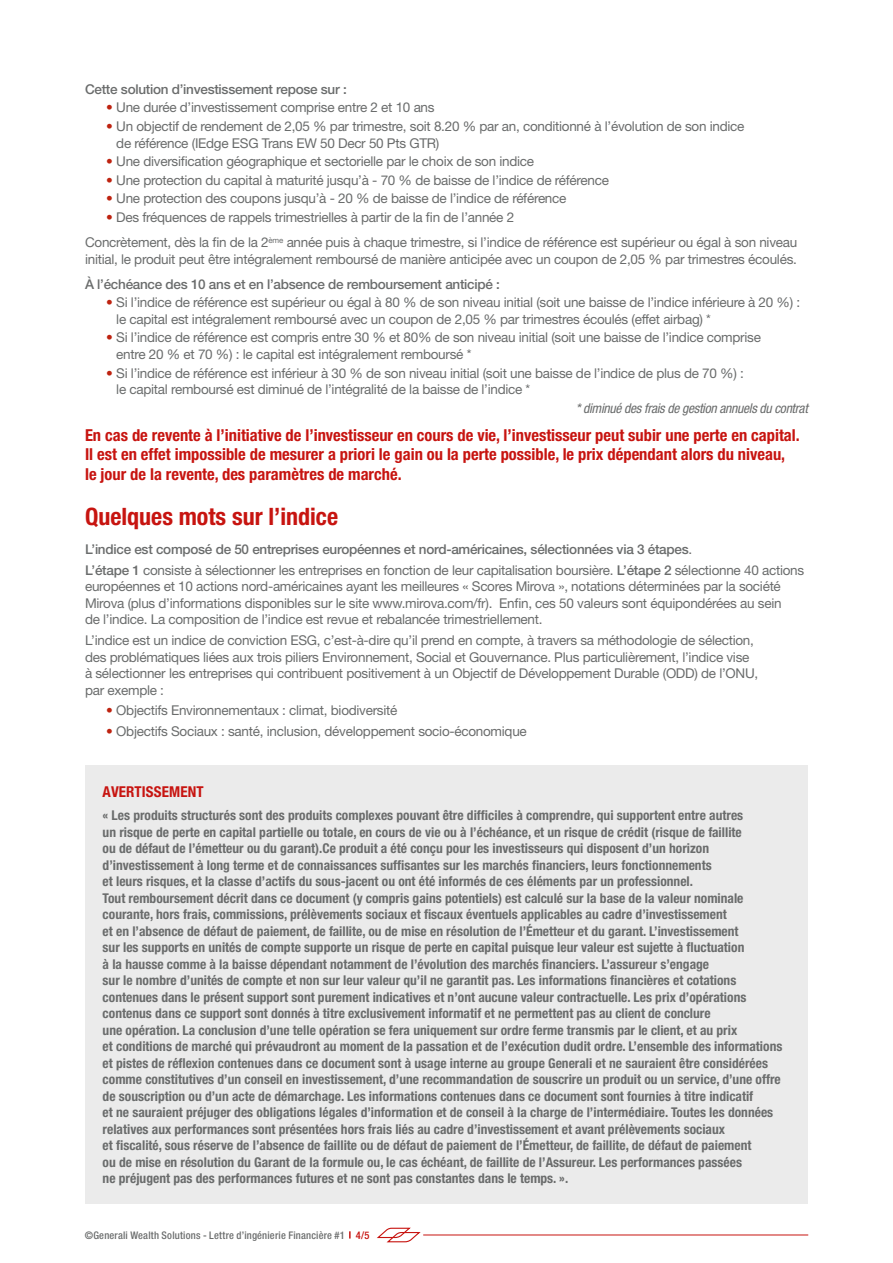
<style>
.page{position:relative;width:893px;height:1263px;background:#fff}
.page>*{position:absolute;margin:0;border:0;box-sizing:border-box;transform-origin:0 0}
.t1{font:700 condensed 24px "Helvetica Neue LT Std";color:#c71410}
.t2{font:700 condensed 16.5px/19.5px "Helvetica Neue LT Std";color:#c71410}
.t3{font:700 condensed 15px "Helvetica Neue LT Std";letter-spacing:.01em;color:#c71410}
.t4{font:700 condensed 13.5px/16.5px "Helvetica Neue LT Std";color:#6a6c6c}
.t5{font:13.5px/16.5px "Helvetica Neue LT Std";letter-spacing:-.02em;color:#6a6c6c}
.t6{font:500 13.5px/20.7px "Helvetica Neue LT Std";letter-spacing:-.02em;color:#6a6c6c}
.t7{font:italic condensed 13.5px "Helvetica Neue LT Std";letter-spacing:-.02em;color:#6a6c6c}
.t8{font:500 condensed 10.5px "Helvetica Neue LT Std";letter-spacing:.015em;color:#6a6c6c}
.s1{font-weight:500;color:#be2310}
.s2{font-weight:400}
.s3{color:#be2310}
.s4{color:#c71410}
</style>
<div class="page">
<hr style="left:423px;top:1234px;width:385px;height:1px;background:#c71410">
<svg style="left:377px;top:1227px;width:44px;height:16px"></svg>
<svg style="left:349px;top:1231px;width:2px;height:7px"></svg>
<div style="left:85px;top:765px;width:723px;height:438px;background:#ebebeb"></div>
<p class="t6" style="left:85px;top:78px;width:263px">Cette solution d’investissement repose sur :</p>
<p class="t5" style="left:106px;top:99px;width:330px"><span class="s1">•</span> Une durée d’investissement comprise entre 2 et 10 ans</p>
<p class="t5" style="left:116px;top:118px;width:630px;text-indent:-10px"><span class="s1">•</span> Un objectif de rendement de 2,05 % par trimestre, soit 8.20 % par an, conditionné à l’évolution de son indice de référence (IEdge ESG Trans EW 50 Decr 50 Pts GTR)</p>
<p class="t5" style="left:106px;top:153px;width:429px"><span class="s1">•</span> Une diversification géographique et sectorielle par le choix de son indice</p>
<p class="t5" style="left:106px;top:172px;width:504px"><span class="s1">•</span> Une protection du capital à maturité jusqu’à - 70 % de baisse de l’indice de référence</p>
<p class="t5" style="left:106px;top:190px;width:462px"><span class="s1">•</span> Une protection des coupons jusqu’à - 20 % de baisse de l’indice de référence</p>
<p class="t5" style="left:85px;top:205px;width:714px;line-height:25px;text-indent:21px"><span class="s1">•</span> Des fréquences de rappels trimestrielles à partir de la fin de l’année 2<br>Concrètement, dès la fin de la 2<sup>ème</sup> année puis à chaque trimestre, si l’indice de référence est supérieur ou égal à son niveau</p>
<p class="t5" style="left:85px;top:250px;width:713px">initial, le produit peut être intégralement remboursé de manière anticipée avec un coupon de 2,05 % par trimestres écoulés.</p>
<p class="t6" style="left:85px;top:273px;width:416px">À l’échéance des 10 ans et en l’absence de remboursement anticipé :</p>
<p class="t5" style="left:116px;top:294px;width:685px;text-indent:-10px"><span class="s1">•</span> Si l’indice de référence est supérieur ou égal à 80 % de son niveau initial (soit une baisse de l’indice inférieure à 20 %) : le capital est intégralement remboursé avec un coupon de 2,05 % par trimestres écoulés (effet airbag) *</p>
<p class="t5" style="left:116px;top:329px;width:646px;text-indent:-10px"><span class="s1">•</span> Si l’indice de référence est compris entre 30 % et 80% de son niveau initial (soit une baisse de l’indice comprise entre 20 % et 70 %) : le capital est intégralement remboursé *</p>
<p class="t5" style="left:116px;top:364px;width:629px;text-indent:-10px"><span class="s1">•</span> Si l’indice de référence est inférieur à 30 % de son niveau initial (soit une baisse de l’indice de plus de 70 %) : le capital remboursé est diminué de l’intégralité de la baisse de l’indice *</p>
<p class="t7" style="left:576px;top:400px;width:234px">* diminué des frais de gestion annuels du contrat</p>
<p class="t2" style="left:85px;top:425px;width:716px">En cas de revente à l’initiative de l’investisseur en cours de vie, l’investisseur peut subir une perte en capital.<br>Il est en effet impossible de mesurer a priori le gain ou la perte possible, le prix dépendant alors du niveau, le jour de la revente, des paramètres de marché.</p>
<h1 class="t1" style="left:85px;top:502px;width:255px">Quelques mots sur l’indice</h1>
<p class="t6" style="left:85px;top:539px;width:721px">L’indice est composé de 50 entreprises européennes et nord-américaines, sélectionnées via 3 étapes<span class="s2">.<br></span>L’étape 1 <span class="s2">consiste à sélectionner les entreprises en fonction de leur capitalisation boursière.</span> L’étape 2 <span class="s2">sélectionne 40 actions</span></p>
<p class="t5" style="left:85px;top:578px;width:698px;text-align:justify">européennes et 10 actions nord-américaines ayant les meilleures « Scores Mirova », notations déterminées par la société Mirova (plus d’informations disponibles sur le site www.mirova.com/fr). Enfin, ces 50 valeurs sont équipondérées au sein de l’indice. La composition de l’indice est revue et rebalancée trimestriellement.</p>
<p class="t5" style="left:85px;top:632px;width:675px">L’indice est un indice de conviction ESG, c’est-à-dire qu’il prend en compte, à travers sa méthodologie de sélection, des problématiques liées aux trois piliers Environnement, Social et Gouvernance. Plus particulièrement, l’indice vise à sélectionner les entreprises qui contribuent positivement à un Objectif de Développement Durable (ODD) de l’ONU, par exemple :</p>
<p class="t5" style="left:106px;top:702px;width:293px"><span class="s3">•</span> Objectifs Environnementaux : climat, biodiversité</p>
<p class="t5" style="left:106px;top:723px;width:422px"><span class="s3">•</span> Objectifs Sociaux : santé, inclusion, développement socio-économique</p>
<p class="t3" style="left:103px;top:782px;width:103px">AVERTISSEMENT</p>
<p class="t4" style="left:103px;top:807px;width:681px">« Les produits structurés sont des produits complexes pouvant être difficiles à comprendre, qui supportent entre autres<br>un risque de perte en capital partielle ou totale, en cours de vie ou à l’échéance, et un risque de crédit (risque de faillite<br>ou de défaut de l’émetteur ou du garant).Ce produit a été conçu pour les investisseurs qui disposent d’un horizon d’investissement à long terme et de connaissances suffisantes sur les marchés financiers, leurs fonctionnements<br>et leurs risques, et la classe d’actifs du sous-jacent ou ont été informés de ces éléments par un professionnel.<br>Tout remboursement décrit dans ce document (y compris gains potentiels) est calculé sur la base de la valeur nominale courante, hors frais, commissions, prélèvements sociaux et fiscaux éventuels applicables au cadre d’investissement<br>et en l’absence de défaut de paiement, de faillite, ou de mise en résolution de l’Émetteur et du garant. L’investissement<br>sur les supports en unités de compte supporte un risque de perte en capital puisque leur valeur est sujette à fluctuation<br>à la hausse comme à la baisse dépendant notamment de l’évolution des marchés financiers. L’assureur s’engage<br>sur le nombre d’unités de compte et non sur leur valeur qu’il ne garantit pas. Les informations financières et cotations contenues dans le présent support sont purement indicatives et n’ont aucune valeur contractuelle. Les prix d’opérations contenus dans ce support sont donnés à titre exclusivement informatif et ne permettent pas au client de conclure<br>une opération. La conclusion d’une telle opération se fera uniquement sur ordre ferme transmis par le client, et au prix<br>et conditions de marché qui prévaudront au moment de la passation et de l’exécution dudit ordre. L’ensemble des informations et pistes de réflexion contenues dans ce document sont à usage interne au groupe Generali et ne sauraient être considérées comme constitutives d’un conseil en investissement, d’une recommandation de souscrire un produit ou un service, d’une offre de souscription ou d’un acte de démarchage. Les informations contenues dans ce document sont fournies à titre indicatif<br>et ne sauraient préjuger des obligations légales d’information et de conseil à la charge de l’intermédiaire. Toutes les données relatives aux performances sont présentées hors frais liés au cadre d’investissement et avant prélèvements sociaux<br>et fiscalité, sous réserve de l’absence de faillite ou de défaut de paiement de l’Émetteur, de faillite, de défaut de paiement<br>ou de mise en résolution du Garant de la formule ou, le cas échéant, de faillite de l’Assureur. Les performances passées<br>ne préjugent pas des performances futures et ne sont pas constantes dans le temps. ».</p>
<p class="t8" style="left:85px;top:1229px;width:286px">©Generali Wealth Solutions - Lettre d’ingénierie Financière #1 <span class="s4">4/5</span></p>
</div>
